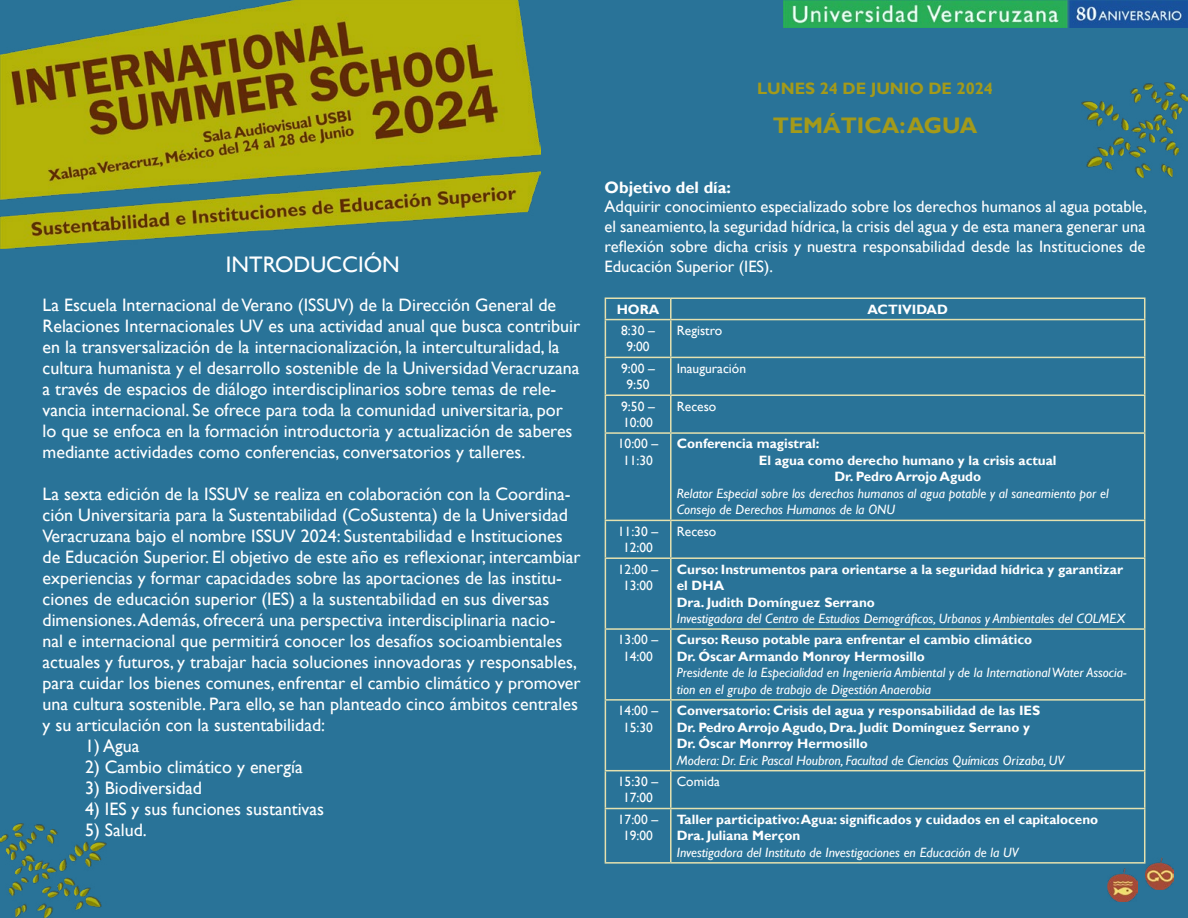
<style>
.page{position:relative;width:1188px;height:918px;background:#297398}
.page>*{position:absolute;margin:0;border:0;box-sizing:border-box;transform-origin:0 0}
.t1{font:700 22.5px "Gill Sans";color:#a49a1a}
.t2{font:22.5px "Gill Sans";color:#fff}
.t3{font:18px/21px "Gill Sans";color:#fff}
.t4{font:16.5px/19.8px "Gill Sans";color:#fff;text-align:justify}
.t5{font:700 16.5px "Gill Sans";color:#a49a1a}
.t6{font:700 16.5px "Gill Sans";color:#fff}
.t7{font:700 13.5px/16.5px "Gill Sans";color:#fff}
.t8{font:italic 13.5px/16.5px "Gill Sans";color:#fff}
.t9{font:13.5px/16.5px "Gill Sans";color:#fff;text-align:center}
</style>
<div class="page">
<hr style="left:605px;top:298px;width:66px;height:1px;background:#e5e1af">
<svg style="left:605px;top:299px;width:1px;height:20px"></svg>
<hr style="left:671px;top:298px;width:474px;height:1px;background:#e5e1af">
<hr style="left:670px;top:299px;width:2px;height:20px;background:#e5e1af">
<svg style="left:1144px;top:299px;width:1px;height:20px"></svg>
<hr style="left:605px;top:319px;width:66px;height:1px;background:#e5e1af">
<hr style="left:605px;top:320px;width:1px;height:37px;background:#e5e1af">
<hr style="left:671px;top:319px;width:474px;height:1px;background:#e5e1af">
<hr style="left:670px;top:320px;width:2px;height:37px;background:#e5e1af">
<hr style="left:1144px;top:320px;width:1px;height:37px;background:#e5e1af">
<hr style="left:605px;top:357px;width:66px;height:1px;background:#e5e1af">
<hr style="left:605px;top:358px;width:1px;height:36px;background:#e5e1af">
<hr style="left:671px;top:357px;width:474px;height:1px;background:#e5e1af">
<hr style="left:670px;top:358px;width:2px;height:36px;background:#e5e1af">
<hr style="left:1144px;top:358px;width:1px;height:36px;background:#e5e1af">
<hr style="left:605px;top:394px;width:66px;height:2px;background:#e5e1af">
<hr style="left:605px;top:396px;width:1px;height:36px;background:#e5e1af">
<hr style="left:671px;top:394px;width:474px;height:2px;background:#e5e1af">
<hr style="left:670px;top:396px;width:2px;height:36px;background:#e5e1af">
<hr style="left:1144px;top:396px;width:1px;height:36px;background:#e5e1af">
<hr style="left:605px;top:432px;width:66px;height:2px;background:#e5e1af">
<hr style="left:605px;top:434px;width:1px;height:86px;background:#e5e1af">
<hr style="left:671px;top:432px;width:474px;height:2px;background:#e5e1af">
<hr style="left:670px;top:434px;width:2px;height:86px;background:#e5e1af">
<hr style="left:1144px;top:434px;width:1px;height:86px;background:#e5e1af">
<hr style="left:605px;top:520px;width:66px;height:1px;background:#e5e1af">
<hr style="left:605px;top:521px;width:1px;height:36px;background:#e5e1af">
<hr style="left:671px;top:520px;width:474px;height:1px;background:#e5e1af">
<hr style="left:670px;top:521px;width:2px;height:36px;background:#e5e1af">
<hr style="left:1144px;top:521px;width:1px;height:36px;background:#e5e1af">
<hr style="left:605px;top:557px;width:66px;height:2px;background:#e5e1af">
<hr style="left:605px;top:559px;width:1px;height:69px;background:#e5e1af">
<hr style="left:671px;top:557px;width:474px;height:2px;background:#e5e1af">
<hr style="left:670px;top:559px;width:2px;height:69px;background:#e5e1af">
<hr style="left:1144px;top:559px;width:1px;height:69px;background:#e5e1af">
<hr style="left:605px;top:628px;width:66px;height:2px;background:#e5e1af">
<hr style="left:605px;top:630px;width:1px;height:69px;background:#e5e1af">
<hr style="left:671px;top:628px;width:474px;height:2px;background:#e5e1af">
<hr style="left:670px;top:630px;width:2px;height:69px;background:#e5e1af">
<hr style="left:1144px;top:630px;width:1px;height:69px;background:#e5e1af">
<hr style="left:605px;top:699px;width:66px;height:2px;background:#e5e1af">
<hr style="left:605px;top:701px;width:1px;height:69px;background:#e5e1af">
<hr style="left:671px;top:699px;width:474px;height:2px;background:#e5e1af">
<hr style="left:670px;top:701px;width:2px;height:69px;background:#e5e1af">
<hr style="left:1144px;top:701px;width:1px;height:69px;background:#e5e1af">
<hr style="left:605px;top:770px;width:66px;height:1px;background:#e5e1af">
<hr style="left:605px;top:771px;width:1px;height:37px;background:#e5e1af">
<hr style="left:671px;top:770px;width:474px;height:1px;background:#e5e1af">
<hr style="left:670px;top:771px;width:2px;height:37px;background:#e5e1af">
<hr style="left:1144px;top:771px;width:1px;height:37px;background:#e5e1af">
<hr style="left:605px;top:808px;width:66px;height:1px;background:#e5e1af">
<hr style="left:605px;top:809px;width:1px;height:53px;background:#e5e1af">
<hr style="left:671px;top:808px;width:474px;height:1px;background:#e5e1af">
<hr style="left:670px;top:809px;width:2px;height:53px;background:#e5e1af">
<hr style="left:1144px;top:809px;width:1px;height:53px;background:#e5e1af">
<hr style="left:605px;top:862px;width:66px;height:2px;background:#e5e1af">
<hr style="left:671px;top:862px;width:474px;height:2px;background:#e5e1af">
<img style="left:0;top:0;width:540px;height:249px">
<img style="left:783px;top:0;width:405px;height:27px">
<img style="left:1081px;top:83px;width:107px;height:94px">
<img style="left:0;top:824px;width:107px;height:94px">
<img style="left:1108px;top:868px;width:30px;height:34px">
<img style="left:1145px;top:858px;width:29px;height:32px">
<p class="t2" style="left:226px;top:251px;width:175px">INTRODUCCIÓN</p>
<p class="t3" style="left:43px;top:295px;width:539px">La Escuela Internacional de Verano (ISSUV) de la Dirección General de Relaciones Internacionales UV es una actividad anual que busca contribuir en la transversalización de la internacionalización, la interculturalidad, la cultura humanista y el desarrollo sostenible de la Universidad Veracruzana a través de espacios de diálogo interdisciplinarios sobre temas de rele&shy;vancia internacional. Se ofrece para toda la comunidad universitaria, por lo que se enfoca en la formación introductoria y actualización de saberes mediante actividades como conferencias, conversatorios y talleres.</p>
<p class="t3" style="left:43px;top:484px;width:540px">La sexta edición de la ISSUV se realiza en colaboración con la Coordina&shy;ción Universitaria para la Sustentabilidad (CoSustenta) de la Universidad Veracruzana bajo el nombre ISSUV 2024: Sustentabilidad e Instituciones de Educación Superior. El objetivo de este año es reflexionar, intercambiar experiencias y formar capacidades sobre las aportaciones de las institu&shy;ciones de educación superior (IES) a la sustentabilidad en sus diversas dimensiones. Además, ofrecerá una perspectiva interdisciplinaria nacio&shy;nal e internacional que permitirá conocer los desafíos socioambientales actuales y futuros, y trabajar hacia soluciones innovadoras y responsables, para cuidar los bienes comunes, enfrentar el cambio climático y promover una cultura sostenible. Para ello, se han planteado cinco ámbitos centrales y su articulación con la sustentabilidad:</p>
<p class="t3" style="left:85px;top:736px;width:56px">1) Agua</p>
<p class="t3" style="left:85px;top:757px;width:219px">2) Cambio climático y energía</p>
<p class="t3" style="left:85px;top:778px;width:119px">3) Biodiversidad</p>
<p class="t3" style="left:85px;top:799px;width:241px">4) IES y sus funciones sustantivas</p>
<p class="t3" style="left:85px;top:820px;width:63px">5) Salud.</p>
<p class="t5" style="left:757px;top:79px;width:238px">LUNES 24 DE JUNIO DE 2024</p>
<p class="t1" style="left:773px;top:112px;width:206px">TEMÁTICA: AGUA</p>
<p class="t6" style="left:605px;top:177px;width:128px">Objetivo del día:</p>
<p class="t4" style="left:605px;top:197px;width:544px">Adquirir conocimiento especializado sobre los derechos humanos al agua potable, el saneamiento, la seguridad hídrica, la crisis del agua y de esta manera generar una reflexión sobre dicha crisis y nuestra responsabilidad desde las Instituciones de Educación Superior (IES).</p>
<p class="t7" style="left:617px;top:301px;width:44px">HORA</p>
<p class="t7" style="left:868px;top:301px;width:82px">ACTIVIDAD</p>
<p class="t9" style="left:621px;top:322px;width:35px">8:30 –<br>9:00</p>
<p class="t9" style="left:677px;top:322px;width:47px">Registro</p>
<p class="t9" style="left:621px;top:360px;width:35px">9:00 –<br>9:50</p>
<p class="t9" style="left:677px;top:360px;width:71px">Inauguración</p>
<p class="t9" style="left:621px;top:398px;width:35px;text-align:left">9:50 –<br>10:00</p>
<p class="t9" style="left:677px;top:398px;width:41px">Receso</p>
<p class="t9" style="left:618px;top:436px;width:42px">10:00 –<br>11:30</p>
<p class="t7" style="left:677px;top:436px;width:144px">Conferencia magistral:</p>
<p class="t7" style="left:759px;top:452px;width:299px">El agua como derecho humano y la crisis actual</p>
<p class="t7" style="left:834px;top:469px;width:148px">Dr. Pedro Arrojo Agudo</p>
<p class="t8" style="left:677px;top:485px;width:433px">Relator Especial sobre los derechos humanos al agua potable y al saneamiento por el<br>Consejo de Derechos Humanos de la ONU</p>
<p class="t9" style="left:618px;top:523px;width:42px">11:30 –<br>12:00</p>
<p class="t9" style="left:677px;top:523px;width:41px">Receso</p>
<p class="t9" style="left:618px;top:561px;width:42px">12:00 –<br>13:00</p>
<p class="t7" style="left:677px;top:561px;width:448px">Curso: Instrumentos para orientarse a la seguridad hídrica y garantizar el DHA<br>Dra. Judith Domínguez Serrano</p>
<p class="t8" style="left:677px;top:610px;width:450px">Investigadora del Centro de Estudios Demográficos, Urbanos y Ambientales del COLMEX</p>
<p class="t9" style="left:618px;top:632px;width:42px">13:00 –<br>14:00</p>
<p class="t7" style="left:677px;top:632px;width:357px">Curso: Reuso potable para enfrentar el cambio climático<br>Dr. Óscar Armando Monroy Hermosillo</p>
<p class="t8" style="left:677px;top:665px;width:451px">Presidente de la Especialidad en Ingeniería Ambiental y de la International Water Associa&shy;tion en el grupo de trabajo de Digestión Anaerobia</p>
<p class="t9" style="left:618px;top:703px;width:42px">14:00 –<br>15:30</p>
<p class="t7" style="left:677px;top:703px;width:365px">Conversatorio: Crisis del agua y responsabilidad de las IES<br>Dr. Pedro Arrojo Agudo, Dra. Judit Domínguez Serrano y<br>Dr. Óscar Monrroy Hermosillo</p>
<p class="t8" style="left:677px;top:752px;width:389px">Modera: Dr. Eric Pascal Houbron, Facultad de Ciencias Químicas Orizaba, UV</p>
<p class="t9" style="left:618px;top:773px;width:42px">15:30 –<br>17:00</p>
<p class="t9" style="left:677px;top:773px;width:45px">Comida</p>
<p class="t9" style="left:618px;top:811px;width:42px">17:00 –<br>19:00</p>
<p class="t7" style="left:677px;top:811px;width:423px">Taller participativo: Agua: significados y cuidados en el capitaloceno<br>Dra. Juliana Merçon</p>
<p class="t8" style="left:677px;top:844px;width:343px">Investigadora del Instituto de Investigaciones en Educación de la UV</p>
</div>
